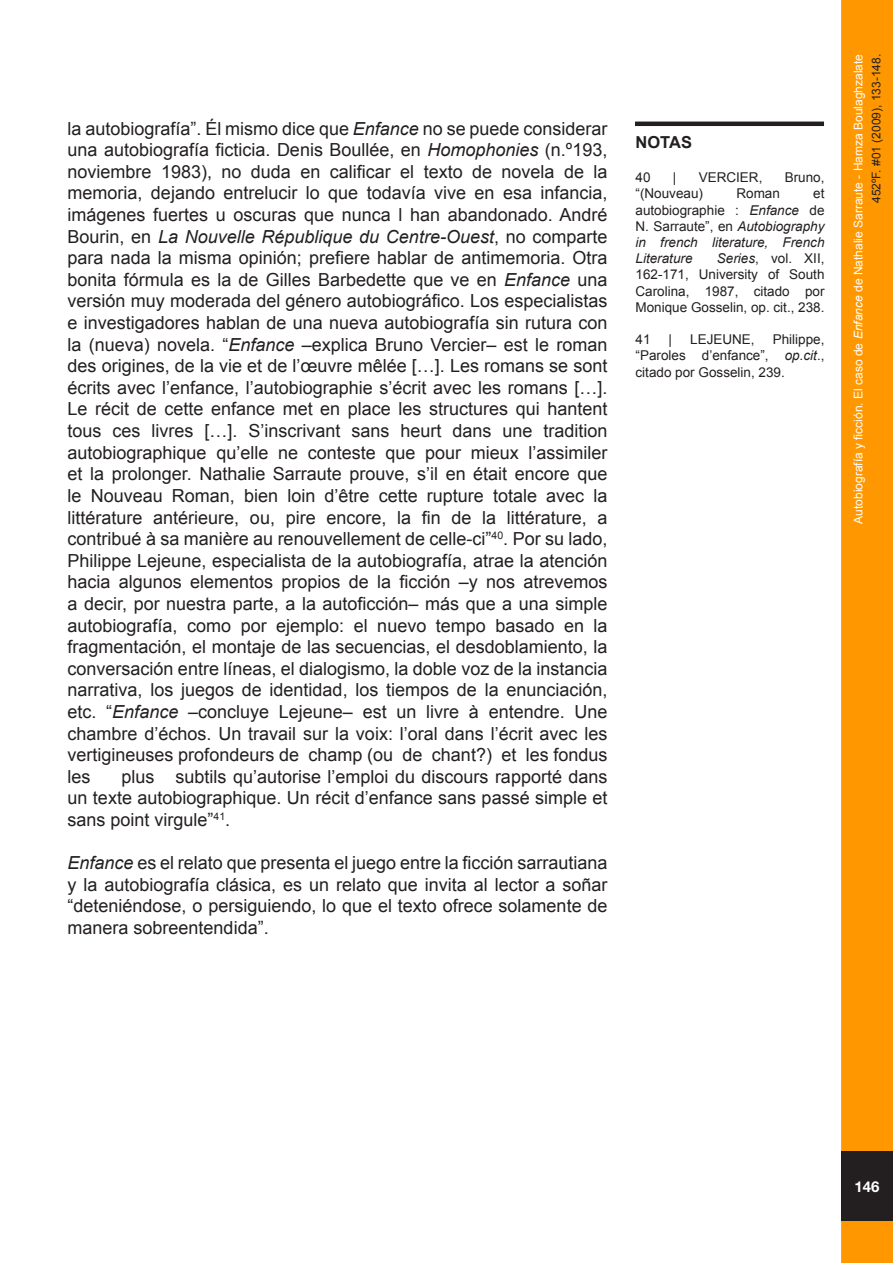
<style>
.page{position:relative;width:893px;height:1263px;background:#fff}
.page>*{position:absolute;margin:0;border:0;box-sizing:border-box;transform-origin:0 0}
.Estilo_de_párrafo_1{font:18px/21.6px "Arial";color:#231f20;text-align:justify}
.Estilo_de_párrafo_1-2{font:700 16.5px "Arial";color:#231f20}
.t1{font:700 15px "Helvetica Neue";color:#fff}
.Estilo_de_párrafo_1-3{font:13.5px/16.2px "Arial";color:#231f20;text-align:justify}
.Estilo_de_párrafo_1-4{font:italic 13.5px/16.2px "Arial";color:#231f20;text-align:justify}
.t2{font:12px/18px "Arial";color:#fff;text-align:right}
.s1{font-style:italic}
.s2{font-style:normal}
.s3{color:#231f20}
</style>
<div class="page">
<div style="left:841px;top:0;width:52px;height:1263px;background:#ff9800;border:3px solid #ff9800"></div>
<div style="left:841px;top:1151px;width:52px;height:70px;background:#231f20"></div>
<hr style="left:635px;top:122px;width:189px;height:4px;background:#231f20">
<p class="Estilo_de_párrafo_1" style="left:68px;top:118px;width:541px">la autobiografía”. Él mismo dice que <span class="s1">Enfance</span> no se puede considerar una autobiografía ficticia. Denis Boullée, en <span class="s1">Homophonies</span> (n.º193, noviembre 1983), no duda en calificar el texto de novela de la memoria, dejando entrelucir lo que todavía vive en esa infancia, imágenes fuertes u oscuras que nunca l han abandonado. André Bourin, en <span class="s1">La Nouvelle République du Centre-Ouest</span>, no comparte para nada la misma opinión; prefiere hablar de antimemoria. Otra bonita fórmula es la de Gilles Barbedette que ve en <span class="s1">Enfance</span> una versión muy moderada del género autobiográfico. Los especialistas e investigadores hablan de una nueva autobiografía sin rutura con la (nueva) novela. “<span class="s1">Enfance</span> –explica Bruno Vercier– est le roman des origines, de la vie et de l’œuvre mêlée […]. Les romans se sont écrits avec l’enfance, l’autobiographie s’écrit avec les romans […].<br>Le récit de cette enfance met en place les structures qui hantent tous ces livres […]. S’inscrivant sans heurt dans une tradition autobiographique qu’elle ne conteste que pour mieux l’assimiler et la prolonger. Nathalie Sarraute prouve, s’il en était encore que le Nouveau Roman, bien loin d’être cette rupture totale avec la littérature antérieure, ou, pire encore, la fin de la littérature, a contribué à sa manière au renouvellement de celle-ci”<sup>40</sup>. Por su lado, Philippe Lejeune, especialista de la autobiografía, atrae la atención hacia algunos elementos propios de la ficción –y nos atrevemos a decir, por nuestra parte, a la autoficción– más que a una simple autobiografía, como por ejemplo: el nuevo tempo basado en la fragmentación, el montaje de las secuencias, el desdoblamiento, la conversación entre líneas, el dialogismo, la doble voz de la instancia narrativa, los juegos de identidad, los tiempos de la enunciación, etc. “<span class="s1">Enfance</span> –concluye Lejeune– est un livre à entendre. Une chambre d’échos. Un travail sur la voix: l’oral dans l’écrit avec les vertigineuses profondeurs de champ (ou de chant?) et les fondus les</p>
<p class="Estilo_de_párrafo_1" style="left:68px;top:766px;width:541px;text-indent:54px">plus subtils qu’autorise l’emploi du discours rapporté dans un texte autobiographique. Un récit d’enfance sans passé simple et sans point virgule”<sup>41</sup>.</p>
<p class="Estilo_de_párrafo_1" style="left:68px;top:852px;width:541px"><span class="s1">Enfance</span> es el relato que presenta el juego entre la ficción sarrautiana y la autobiografía clásica, es un relato que invita al lector a soñar “deteniéndose, o persiguiendo, lo que el texto ofrece solamente de manera sobreentendida”.</p>
<p class="Estilo_de_párrafo_1-2" style="left:635px;top:131px;width:58px">NOTAS</p>
<p class="Estilo_de_párrafo_1-3" style="left:635px;top:169px;width:17px">40</p>
<p class="Estilo_de_párrafo_1-3" style="left:673px;top:169px;width:5px">|</p>
<p class="Estilo_de_párrafo_1-3" style="left:699px;top:169px;width:65px">VERCIER,</p>
<p class="Estilo_de_párrafo_1-3" style="left:785px;top:169px;width:41px">Bruno,</p>
<p class="Estilo_de_párrafo_1-3" style="left:635px;top:186px;width:69px">“(Nouveau)</p>
<p class="Estilo_de_párrafo_1-3" style="left:736px;top:186px;width:45px">Roman</p>
<p class="Estilo_de_párrafo_1-4" style="left:635px;top:186px;width:191px;text-indent:178px"><span class="s2">et autobiographie :</span> Enfance <span class="s2">de N. Sarraute”, en</span> Autobiography in french literature, French Literature</p>
<p class="Estilo_de_párrafo_1-3" style="left:635px;top:250px;width:191px;text-indent:81px"><span class="s1">Series</span>, vol. XII, 162-171, University of South Carolina, 1987, citado por Monique Gosselin, op. cit., 238.</p>
<p class="Estilo_de_párrafo_1-3" style="left:635px;top:331px;width:17px">41</p>
<p class="Estilo_de_párrafo_1-3" style="left:669px;top:331px;width:5px">|</p>
<p class="Estilo_de_párrafo_1-3" style="left:690px;top:331px;width:66px">LEJEUNE,</p>
<p class="Estilo_de_párrafo_1-3" style="left:635px;top:331px;width:191px;text-indent:137px">Philippe, “Paroles d’enfance”, <span class="s1">op.cit</span>., citado por Gosselin, 239.</p>
<p class="t2" style="left:849px;top:524px;width:471px;rotate:-90deg">Autobiografía y ficción. El caso de <span class="s1">Enfance</span> de Nathalie Sarraute - Hamza Boulaghzalate<br><span class="s3">452ºF. #01 (2009), 133-148.</span></p>
<p class="t1" style="left:854px;top:1177px;width:27px">146</p>
</div>
